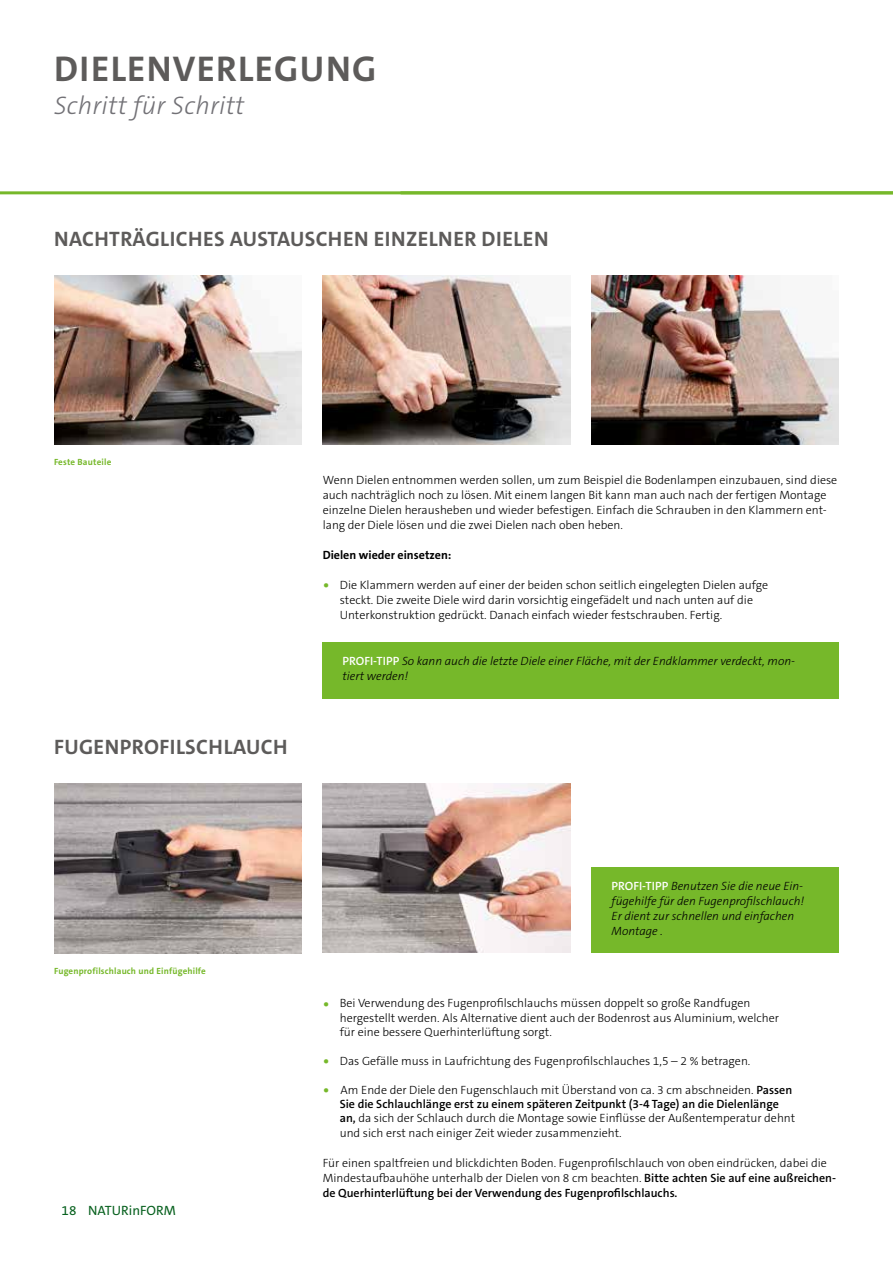
<style>
.page{position:relative;width:893px;height:1263px;background:#fff}
.page>*{position:absolute;margin:0;border:0;box-sizing:border-box;transform-origin:0 0}
.t1{font:700 36px "The Sans C5";letter-spacing:.035em;color:#5d5b5a}
.t2{font:italic 300 25.5px "The Sans C5";letter-spacing:.01em;color:#727176}
.t3{font:700 21px "The Sans C5";letter-spacing:.02em;color:#5d5b5a}
.t4{font:13.5px "The Sans C5";color:#08611f}
.t5{font:300 12px/15px "The Sans C5";color:#000}
.t6{font:italic 300 12px/15px "The Sans C5";color:#000}
.t7{font:700 12px "The Sans C5";color:#000}
.t8{font:700 9px "The Sans C5";letter-spacing:.02em;color:#76b82a}
.s1{font-family:"PT Serif";font-weight:400;font-size:15px;color:#76b82a}
.s2{font-weight:600;font-style:normal;color:#fff}
.s3{font-weight:600}
</style>
<div class="page">
<hr style="left:0;top:191px;width:893px;height:3px;background:#76b82a">
<img style="left:323px;top:275px;width:247px;height:170px">
<img style="left:55px;top:275px;width:246px;height:170px">
<img style="left:591px;top:275px;width:248px;height:170px">
<div style="left:323px;top:642px;width:516px;height:56px;background:#76b82a"></div>
<div style="left:591px;top:867px;width:248px;height:85px;background:#76b82a"></div>
<img style="left:54px;top:784px;width:247px;height:169px">
<img style="left:323px;top:783px;width:247px;height:169px">
<h1 class="t1" style="left:54px;top:46px;width:324px">DIELENVERLEGUNG</h1>
<h2 class="t2" style="left:54px;top:89px;width:192px">Schritt für Schritt</h2>
<h3 class="t3" style="left:54px;top:226px;width:496px">NACHTRÄGLICHES AUSTAUSCHEN EINZELNER DIELEN</h3>
<p class="t8" style="left:54px;top:456px;width:59px">Feste Bauteile</p>
<h3 class="t3" style="left:54px;top:734px;width:235px">FUGENPROFILSCHLAUCH</h3>
<p class="t5" style="left:323px;top:472px;width:516px">Wenn Dielen entnommen werden sollen, um zum Beispiel die Bodenlampen einzubauen, sind diese auch nachträglich noch zu lösen. Mit einem langen Bit kann man auch nach der fertigen Montage einzelne Dielen herausheben und wieder befestigen. Einfach die Schrauben in den Klammern ent&shy;lang der Diele lösen und die zwei Dielen nach oben heben.</p>
<p class="t7" style="left:323px;top:547px;width:130px">Dielen wieder einsetzen:</p>
<p class="t5" style="left:340px;top:577px;width:430px;text-indent:-17px"><span class="s1">•</span> Die Klammern werden auf einer der beiden schon seitlich eingelegten Dielen aufge steckt. Die zweite Diele wird darin vorsichtig eingefädelt und nach unten auf die<br>Unterkonstruktion gedrückt. Danach einfach wieder festschrauben. Fertig.</p>
<p class="t6" style="left:343px;top:654px;width:454px"><span class="s2">PROFI-TIPP</span> So kann auch die letzte Diele einer Fläche, mit der Endklammer verdeckt, mon&shy;tiert werden!</p>
<p class="t8" style="left:54px;top:965px;width:153px">Fugenprofilschlauch und Einfügehilfe</p>
<p class="t4" style="left:62px;top:1201px;width:116px">18 NATURinFORM</p>
<p class="t6" style="left:612px;top:879px;width:194px"><span class="s2">PROFI-TIPP</span> Benutzen Sie die neue Ein&shy;fügehilfe für den Fugenprofilschlauch!<br>Er dient zur schnellen und einfachen<br>Montage .</p>
<p class="t5" style="left:340px;top:996px;width:441px;line-height:14.4px;text-indent:-17px"><span class="s1">•</span> Bei Verwendung des Fugenprofilschlauchs müssen doppelt so große Randfugen hergestellt werden. Als Alternative dient auch der Bodenrost aus Aluminium, welcher für eine bessere Querhinterlüftung sorgt.</p>
<p class="t5" style="left:323px;top:1053px;width:429px"><span class="s1">•</span> Das Gefälle muss in Laufrichtung des Fugenprofilschlauches 1,5 – 2 % betragen.</p>
<p class="t5" style="left:340px;top:1082px;width:457px;line-height:14.4px;text-indent:-17px"><span class="s1">•</span> Am Ende der Diele den Fugenschlauch mit Überstand von ca. 3 cm abschneiden. <span class="s3">Passen Sie die Schlauchlänge erst zu einem späteren Zeitpunkt (3-4 Tage) an die Dielenlänge an,</span> da sich der Schlauch durch die Montage sowie Einflüsse der Außentemperatur dehnt und sich erst nach einiger Zeit wieder zusammenzieht.</p>
<p class="t5" style="left:323px;top:1155px;width:515px">Für einen spaltfreien und blickdichten Boden. Fugenprofilschlauch von oben eindrücken, dabei die<br>Mindestaufbauhöhe unterhalb der Dielen von 8 cm beachten. <span class="s3">Bitte achten Sie auf eine außreichen&shy;de Querhinterlüftung bei der Verwendung des Fugenprofilschlauchs.</span></p>
</div>
